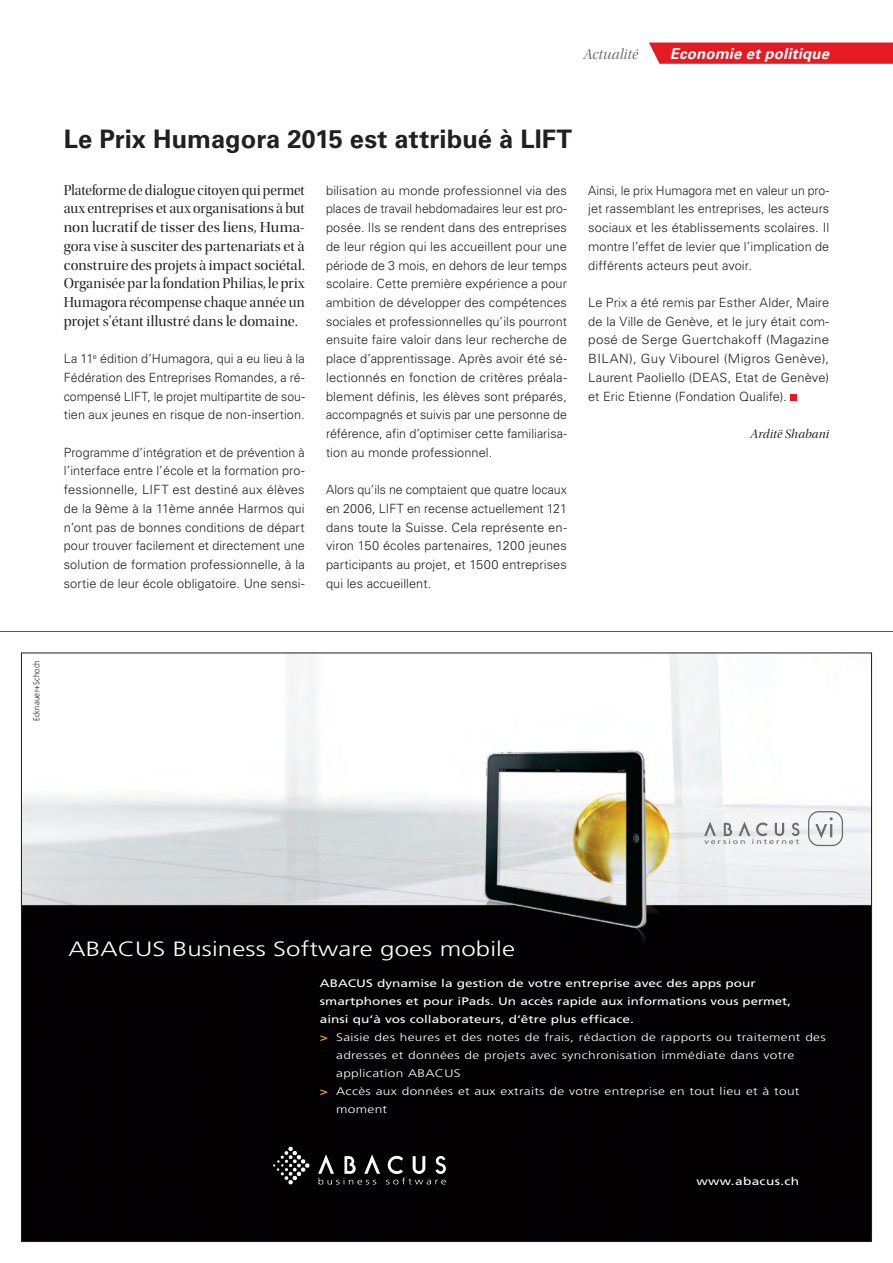
<style>
.page{position:relative;width:893px;height:1263px;background:#fff}
.page>*{position:absolute;margin:0;border:0;box-sizing:border-box;transform-origin:0 0}
.t1{font:700 25.5px "Univers LT Std";color:#231f20}
.t2{font:300 20.7px "Frutiger";letter-spacing:.005em;color:#fff;scale:1.25 1}
.t3{font:15px/18.8px "Utopia Std Disp";letter-spacing:.005em;color:#231f20;text-align:justify;scale:.94 1}
.t4{font:italic 700 15px "Univers LT Std";letter-spacing:.01em;color:#fff}
.t5{font:15px "Utopia Std Disp It";letter-spacing:.01em;color:#6c6d70}
.t6{font:300 12.75px/18.8px "Univers LT Std";letter-spacing:.005em;color:#231f20;text-align:justify}
.t7{font:300 12.75px/18.8px "Univers LT Std";letter-spacing:.005em;color:#231f20;text-align:justify;scale:.96 1}
.t8{font:12.75px "Utopia Std Disp It";letter-spacing:.01em;color:#231f20}
.t9{font:300 10.95px "Frutiger";letter-spacing:.025em;color:#fff;scale:1.25 1}
.t10{font:10.95px "Frutiger";color:#fff;scale:1.25 1}
.t11{font:10.95px "Frutiger";letter-spacing:.025em;color:#fff;scale:1.25 1}
.t12{font:300 8.55px "Frutiger";letter-spacing:.025em;color:#231f20;scale:.9 1}
.t13{font:7.2px "Frutiger";letter-spacing:.21em;color:#6c6d70;scale:1.25 1}
.s1{font-weight:700;color:#f9a51b}
</style>
<div class="page">
<img style="left:23px;top:655px;width:847px;height:585px">
<svg style="left:739px;top:821px;width:11px;height:15px"></svg>
<svg style="left:704px;top:821px;width:12px;height:15px"></svg>
<svg style="left:724px;top:823px;width:8px;height:13px"></svg>
<svg style="left:756px;top:822px;width:12px;height:14px"></svg>
<svg style="left:775px;top:823px;width:9px;height:13px"></svg>
<svg style="left:792px;top:823px;width:8px;height:14px"></svg>
<svg style="left:808px;top:811px;width:35px;height:35px"></svg>
<svg style="left:273px;top:1147px;width:37px;height:37px"></svg>
<svg style="left:318px;top:1154px;width:62px;height:30px;background:#343233"></svg>
<svg style="left:386px;top:1155px;width:60px;height:29px;background:#363435"></svg>
<div style="left:790px;top:394px;width:7px;height:7px;background:#e51a23"></div>
<hr style="left:0;top:631px;width:893px;height:1px;background:#e51a23">
<div style="left:649px;top:43px;width:244px;height:21px;background:#e51a23"></div>
<p class="t5" style="left:583px;top:46px;width:57px">Actualité</p>
<p class="t4" style="left:670px;top:45px;width:161px">Economie et politique</p>
<h1 class="t1" style="left:64px;top:124px;width:510px">Le Prix Humagora 2015 est attribué à LIFT</h1>
<p class="t3" style="left:64px;top:181px;width:258px">Plateforme de dialogue citoyen qui permet aux entreprises et aux organisations à but non lucratif de tisser des liens, Huma&shy;gora vise à susciter des partenariats et à construire des projets à impact sociétal.<br>Organisée par la fondation Philias, le prix Humagora récompense chaque année un projet s’étant illustré dans le domaine.</p>
<p class="t6" style="left:64px;top:349px;width:242px">La 11<sup>e</sup> édition d’Humagora, qui a eu lieu à la Fédération des Entreprises Romandes, a ré&shy;compensé LIFT, le projet multipartite de sou&shy;tien aux jeunes en risque de non-insertion.</p>
<p class="t6" style="left:64px;top:443px;width:242px">Programme d’intégration et de prévention à l’interface entre l’école et la formation pro&shy;fessionnelle, LIFT est destiné aux élèves de la 9ème à la 11ème année Harmos qui n’ont pas de bonnes conditions de départ pour trouver facilement et directement une solution de formation professionnelle, à la sortie de leur école obligatoire. Une sensi-</p>
<p class="t6" style="left:326px;top:181px;width:242px">bilisation au monde professionnel via des places de travail hebdomadaires leur est pro&shy;posée. Ils se rendent dans des entreprises de leur région qui les accueillent pour une période de 3 mois, en dehors de leur temps scolaire. Cette première expérience a pour ambition de développer des compétences sociales et professionnelles qu’ils pourront ensuite faire valoir dans leur recherche de place d’apprentissage. Après avoir été sé&shy;lectionnés en fonction de critères préala&shy;blement définis, les élèves sont préparés, accompagnés et suivis par une personne de référence, afin d’optimiser cette familiarisa&shy;tion au monde professionnel.</p>
<p class="t6" style="left:326px;top:480px;width:242px">Alors qu’ils ne comptaient que quatre locaux en 2006, LIFT en recense actuellement 121 dans toute la Suisse. Cela représente en&shy;viron 150 écoles partenaires, 1200 jeunes participants au projet, et 1500 entreprises qui les accueillent.</p>
<p class="t7" style="left:588px;top:181px;width:253px">Ainsi, le prix Humagora met en valeur un pro&shy;jet rassemblant les entreprises, les acteurs sociaux et les établissements scolaires. Il montre l’effet de levier que l’implication de différents acteurs peut avoir.</p>
<p class="t6" style="left:588px;top:293px;width:242px">Le Prix a été remis par Esther Alder, Maire de la Ville de Genève, et le jury était com&shy;posé de Serge Guertchakoff (Magazine BILAN), Guy Vibourel (Migros Genève), Laurent Paoliello (DEAS, Etat de Genève) et Eric Etienne (Fondation Qualife).</p>
<p class="t8" style="left:750px;top:427px;width:80px">Arditë Shabani</p>
<p class="t12" style="left:32px;top:721px;width:70px;rotate:-90deg">Ecknauer+Schoch</p>
<h2 class="t2" style="left:69px;top:937px;width:359px">ABACUS Business Software goes mobile</h2>
<p class="t13" style="left:704px;top:837px;width:77px">version internet</p>
<p class="t10" style="left:320px;top:977px;width:350px">ABACUS dynamise la gestion de votre entreprise avec des apps pour</p>
<p class="t10" style="left:320px;top:995px;width:378px">smartphones et pour iPads. Un accès rapide aux informations vous permet,</p>
<p class="t10" style="left:320px;top:1013px;width:253px">ainsi qu‘à vos collaborateurs, d‘être plus efficace.</p>
<p class="t9" style="left:320px;top:1031px;width:406px"><span class="s1">&gt;</span> Saisie des heures et des notes de frais, rédaction de rapports ou traitement des</p>
<p class="t9" style="left:336px;top:1049px;width:368px">adresses et données de projets avec synchronisation immédiate dans votre</p>
<p class="t9" style="left:336px;top:1067px;width:101px">application ABACUS</p>
<p class="t9" style="left:320px;top:1085px;width:385px"><span class="s1">&gt;</span> Accès aux données et aux extraits de votre entreprise en tout lieu et à tout</p>
<p class="t9" style="left:336px;top:1103px;width:42px">moment</p>
<p class="t11" style="left:697px;top:1175px;width:84px">www.abacus.ch</p>
</div>
